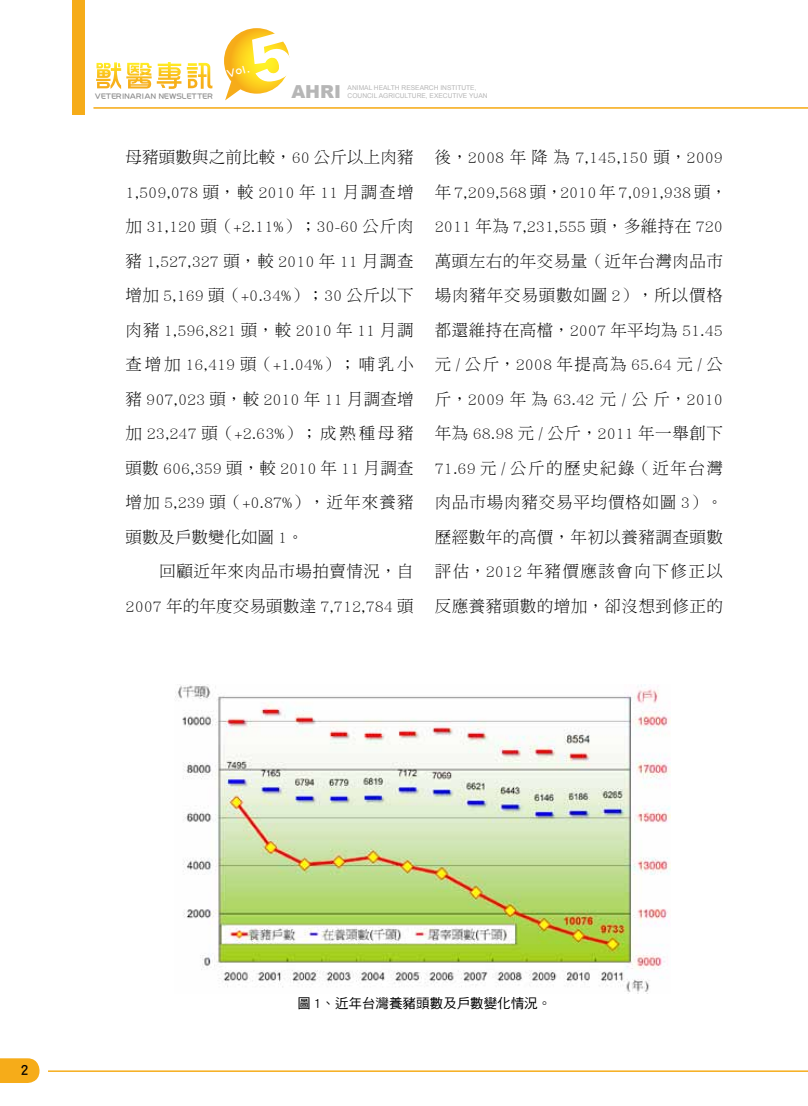
<style>
.page{position:relative;width:808px;height:1106px;background:#fff}
.page>*{position:absolute;margin:0;border:0;box-sizing:border-box;transform-origin:0 0}
.t1{font:900 17.85px "Arial";color:#b6b6b6}
.t2{font:16.5px/34.5px "DF Ming Std W3";letter-spacing:.015em;color:#000}
.t3{font:16.5px "DF Ming Std W3";letter-spacing:.08em;color:#000}
.t4{font:16.5px "DF Ming Std W3";letter-spacing:.085em;color:#000}
.t5{font:16.5px "DF Ming Std W3";letter-spacing:.07em;color:#000}
.t6{font:15px "DF Hei Std W7";color:#000}
.t7{font:13.5px "DF Hei Std W5";color:#000}
.t8{font:12.45px "DF Hua Zong Std W5";color:#fff}
.t9{font:8.7px "DF Hua Zong Std W5";color:#8a8a8a}
.t10{font:6.6px/7.9px "Arial";color:#b6b6b6}
</style>
<div class="page">
<img style="left:175px;top:685px;width:495px;height:307px">
<svg style="left:97px;top:62px;width:115px;height:27px"></svg>
<div style="left:72px;top:0;width:13px;height:114px;background:#f6ac19"></div>
<svg style="left:0;top:1058px;width:40px;height:25px"></svg>
<hr style="left:94px;top:107px;width:714px;height:1px;background:#f6ac19">
<hr style="left:48px;top:1070px;width:760px;height:1px;background:#f6ac19">
<svg style="left:224px;top:28px;width:66px;height:72px"></svg>
<p class="t8" style="left:225px;top:67px;width:25px;rotate:-15deg">Vol.</p>
<p class="t9" style="left:95px;top:91px;width:119px">VETERINARIAN NEWSLETTER</p>
<p class="t1" style="left:291px;top:81px;width:51px">AHRI</p>
<p class="t10" style="left:348px;top:83px;width:141px">ANIMAL HEALTH RESEARCH INSTITUTE,<br>COUNCIL AGRICULTURE, EXECUTIVE YUAN</p>
<p class="t2" style="left:126px;top:140px;width:290px">母豬頭數與之前比較，60 公斤以上肉豬</p>
<p class="t2" style="left:126px;top:174px;width:289px">1,509,078 頭，較 2010 年 11 月調查增</p>
<p class="t2" style="left:126px;top:209px;width:289px">加 31,120 頭（+2.11%）；30-60 公斤肉</p>
<p class="t2" style="left:126px;top:243px;width:290px">豬 1,527,327 頭，較 2010 年 11 月調查</p>
<p class="t2" style="left:126px;top:278px;width:289px">增加 5,169 頭（+0.34%）；30 公斤以下</p>
<p class="t2" style="left:126px;top:312px;width:290px">肉豬 1,596,821 頭，較 2010 年 11 月調</p>
<p class="t3" style="left:126px;top:355px;width:290px">查增加 16,419 頭（+1.04%）；哺乳小</p>
<p class="t2" style="left:126px;top:381px;width:290px">豬 907,023 頭，較 2010 年 11 月調查增</p>
<p class="t4" style="left:126px;top:424px;width:290px">加 23,247 頭（+2.63%）；成熟種母豬</p>
<p class="t2" style="left:126px;top:450px;width:289px">頭數 606,359 頭，較 2010 年 11 月調查</p>
<p class="t5" style="left:126px;top:493px;width:289px">增加 5,239 頭（+0.87%），近年來養豬</p>
<p class="t2" style="left:126px;top:519px;width:180px">頭數及戶數變化如圖 1。</p>
<p class="t2" style="left:160px;top:554px;width:255px">回顧近年來肉品市場拍賣情況，自</p>
<p class="t2" style="left:126px;top:588px;width:290px">2007 年的年度交易頭數達 7,712,784 頭</p>
<p class="t2" style="left:435px;top:140px;width:294px">後，2008 年降為 7,145,150 頭，2009年 7,209,568 頭，2010 年 7,091,938 頭，<br>2011 年為 7,231,555 頭，多維持在 720萬頭左右的年交易量（近年台灣肉品市場肉豬年交易頭數如圖 2），所以價格都還維持在高檔，2007 年平均為 51.45元 / 公斤，2008 年提高為 65.64 元 / 公斤，2009 年為 63.42 元 / 公斤，2010年為 68.98 元 / 公斤，2011 年一舉創下<br>71.69 元 / 公斤的歷史紀錄（近年台灣肉品市場肉豬交易平均價格如圖 3）。歷經數年的高價，年初以養豬調查頭數評估，2012 年豬價應該會向下修正以反應養豬頭數的增加，卻沒想到修正的</p>
<p class="t6" style="left:20px;top:1061px;width:10px">2</p>
<p class="t7" style="left:297px;top:995px;width:255px">圖 1、近年台灣養豬頭數及戶數變化情況。</p>
</div>
